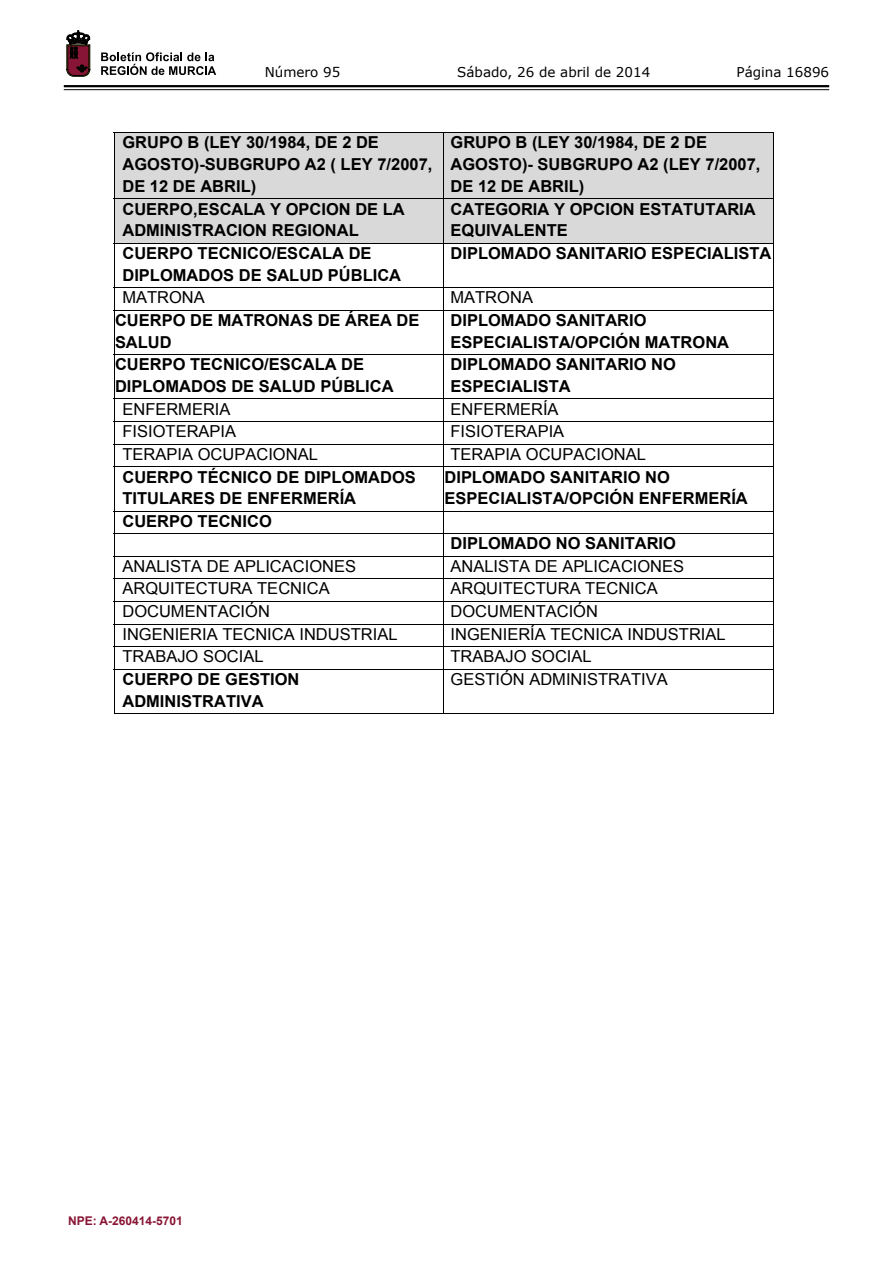
<style>
.page{position:relative;width:893px;height:1263px;background:#fff}
.page>*{position:absolute;margin:0;border:0;box-sizing:border-box;transform-origin:0 0}
.t1{font:700 16.5px/21.9px "Arial";color:#000}
.t2{font:16.5px "Arial";color:#000}
.t3{font:13.5px "Verdana";color:#000}
.t4{font:700 12px "Arial";color:#891536}
</style>
<div class="page">
<hr style="left:64px;top:85px;width:765px;height:2px;background:#000">
<hr style="left:64px;top:89px;width:765px;height:1px;background:#000">
<svg style="left:101px;top:52px;width:115px;height:23px"></svg>
<svg style="left:67px;top:31px;width:23px;height:45px"></svg>
<div style="left:114px;top:132px;width:660px;height:67px;background:#d9d9d9"></div>
<hr style="left:114px;top:133px;width:1px;height:66px;background:#000">
<hr style="left:443px;top:133px;width:1px;height:66px;background:#000">
<hr style="left:773px;top:133px;width:1px;height:66px;background:#000">
<div style="left:115px;top:199px;width:328px;height:22px;background:#d9d9d9"></div>
<div style="left:115px;top:221px;width:328px;height:22px;background:#d9d9d9"></div>
<div style="left:444px;top:199px;width:329px;height:22px;background:#d9d9d9"></div>
<div style="left:444px;top:221px;width:329px;height:22px;background:#d9d9d9"></div>
<hr style="left:114px;top:199px;width:660px;height:1px;background:#000">
<hr style="left:114px;top:199px;width:1px;height:44px;background:#000">
<hr style="left:443px;top:199px;width:1px;height:44px;background:#000">
<hr style="left:773px;top:199px;width:1px;height:44px;background:#000">
<hr style="left:114px;top:243px;width:660px;height:1px;background:#000">
<hr style="left:114px;top:244px;width:1px;height:43px;background:#000">
<hr style="left:114px;top:287px;width:660px;height:1px;background:#000">
<svg style="left:114px;top:288px;width:1px;height:22px"></svg>
<svg style="left:443px;top:244px;width:331px;height:66px"></svg>
<hr style="left:114px;top:310px;width:660px;height:1px;background:#000">
<hr style="left:114px;top:311px;width:1px;height:43px;background:#000">
<hr style="left:443px;top:311px;width:1px;height:43px;background:#000">
<hr style="left:773px;top:311px;width:1px;height:43px;background:#000">
<hr style="left:114px;top:354px;width:660px;height:1px;background:#000">
<hr style="left:114px;top:355px;width:1px;height:44px;background:#000">
<hr style="left:443px;top:355px;width:1px;height:44px;background:#000">
<hr style="left:773px;top:355px;width:1px;height:44px;background:#000">
<svg style="left:114px;top:399px;width:660px;height:67px"></svg>
<hr style="left:114px;top:466px;width:660px;height:1px;background:#000">
<hr style="left:114px;top:467px;width:1px;height:44px;background:#000">
<hr style="left:443px;top:467px;width:1px;height:44px;background:#000">
<hr style="left:773px;top:467px;width:1px;height:44px;background:#000">
<svg style="left:114px;top:511px;width:660px;height:203px"></svg>
<p class="t3" style="left:265px;top:62px;width:77px">Número 95</p>
<p class="t3" style="left:457px;top:62px;width:195px">Sábado, 26 de abril de 2014</p>
<p class="t3" style="left:736px;top:62px;width:94px">Página 16896</p>
<p class="t1" style="left:122px;top:132px;width:311px">GRUPO B (LEY 30/1984, DE 2 DE<br>AGOSTO)-SUBGRUPO A2 ( LEY 7/2007,<br>DE 12 DE ABRIL)</p>
<p class="t1" style="left:451px;top:132px;width:311px">GRUPO B (LEY 30/1984, DE 2 DE<br>AGOSTO)- SUBGRUPO A2 (LEY 7/2007,<br>DE 12 DE ABRIL)</p>
<p class="t1" style="left:122px;top:198px;width:284px">CUERPO,ESCALA Y OPCION DE LA<br>ADMINISTRACION REGIONAL</p>
<p class="t1" style="left:451px;top:198px;width:307px">CATEGORIA Y OPCION ESTATUTARIA<br>EQUIVALENTE</p>
<p class="t1" style="left:122px;top:243px;width:280px">CUERPO TECNICO/ESCALA DE<br>DIPLOMADOS DE SALUD PÚBLICA</p>
<p class="t1" style="left:451px;top:243px;width:322px">DIPLOMADO SANITARIO ESPECIALISTA</p>
<p class="t2" style="left:122px;top:287px;width:84px">MATRONA</p>
<p class="t2" style="left:451px;top:287px;width:84px">MATRONA</p>
<p class="t1" style="left:115px;top:310px;width:306px">CUERPO DE MATRONAS DE ÁREA DE<br>SALUD</p>
<p class="t1" style="left:451px;top:310px;width:280px">DIPLOMADO SANITARIO<br>ESPECIALISTA/OPCIÓN MATRONA</p>
<p class="t1" style="left:115px;top:354px;width:280px">CUERPO TECNICO/ESCALA DE<br>DIPLOMADOS DE SALUD PÚBLICA</p>
<p class="t1" style="left:451px;top:354px;width:227px">DIPLOMADO SANITARIO NO<br>ESPECIALISTA</p>
<p class="t2" style="left:122px;top:398px;width:110px">ENFERMERIA</p>
<p class="t2" style="left:451px;top:398px;width:110px">ENFERMERÍA</p>
<p class="t2" style="left:122px;top:421px;width:115px">FISIOTERAPIA</p>
<p class="t2" style="left:451px;top:421px;width:115px">FISIOTERAPIA</p>
<p class="t2" style="left:122px;top:443px;width:197px">TERAPIA OCUPACIONAL</p>
<p class="t2" style="left:451px;top:443px;width:197px">TERAPIA OCUPACIONAL</p>
<p class="t1" style="left:122px;top:466px;width:295px">CUERPO TÉCNICO DE DIPLOMADOS<br>TITULARES DE ENFERMERÍA</p>
<p class="t1" style="left:444px;top:466px;width:305px">DIPLOMADO SANITARIO NO<br>ESPECIALISTA/OPCIÓN ENFERMERÍA</p>
<p class="t1" style="left:122px;top:511px;width:151px">CUERPO TECNICO</p>
<p class="t1" style="left:451px;top:533px;width:227px">DIPLOMADO NO SANITARIO</p>
<p class="t2" style="left:122px;top:555px;width:235px">ANALISTA DE APLICACIONES</p>
<p class="t2" style="left:451px;top:555px;width:235px">ANALISTA DE APLICACIONES</p>
<p class="t2" style="left:122px;top:578px;width:209px">ARQUITECTURA TECNICA</p>
<p class="t2" style="left:451px;top:578px;width:209px">ARQUITECTURA TECNICA</p>
<p class="t2" style="left:122px;top:600px;width:149px">DOCUMENTACIÓN</p>
<p class="t2" style="left:451px;top:600px;width:149px">DOCUMENTACIÓN</p>
<p class="t2" style="left:122px;top:623px;width:277px">INGENIERIA TECNICA INDUSTRIAL</p>
<p class="t2" style="left:451px;top:623px;width:277px">INGENIERÍA TECNICA INDUSTRIAL</p>
<p class="t2" style="left:122px;top:646px;width:143px">TRABAJO SOCIAL</p>
<p class="t2" style="left:451px;top:646px;width:143px">TRABAJO SOCIAL</p>
<p class="t1" style="left:122px;top:669px;width:179px">CUERPO DE GESTION<br>ADMINISTRATIVA</p>
<p class="t2" style="left:451px;top:668px;width:219px">GESTIÓN ADMINISTRATIVA</p>
<p class="t4" style="left:68px;top:1213px;width:116px">NPE: A-260414-5701</p>
</div>
